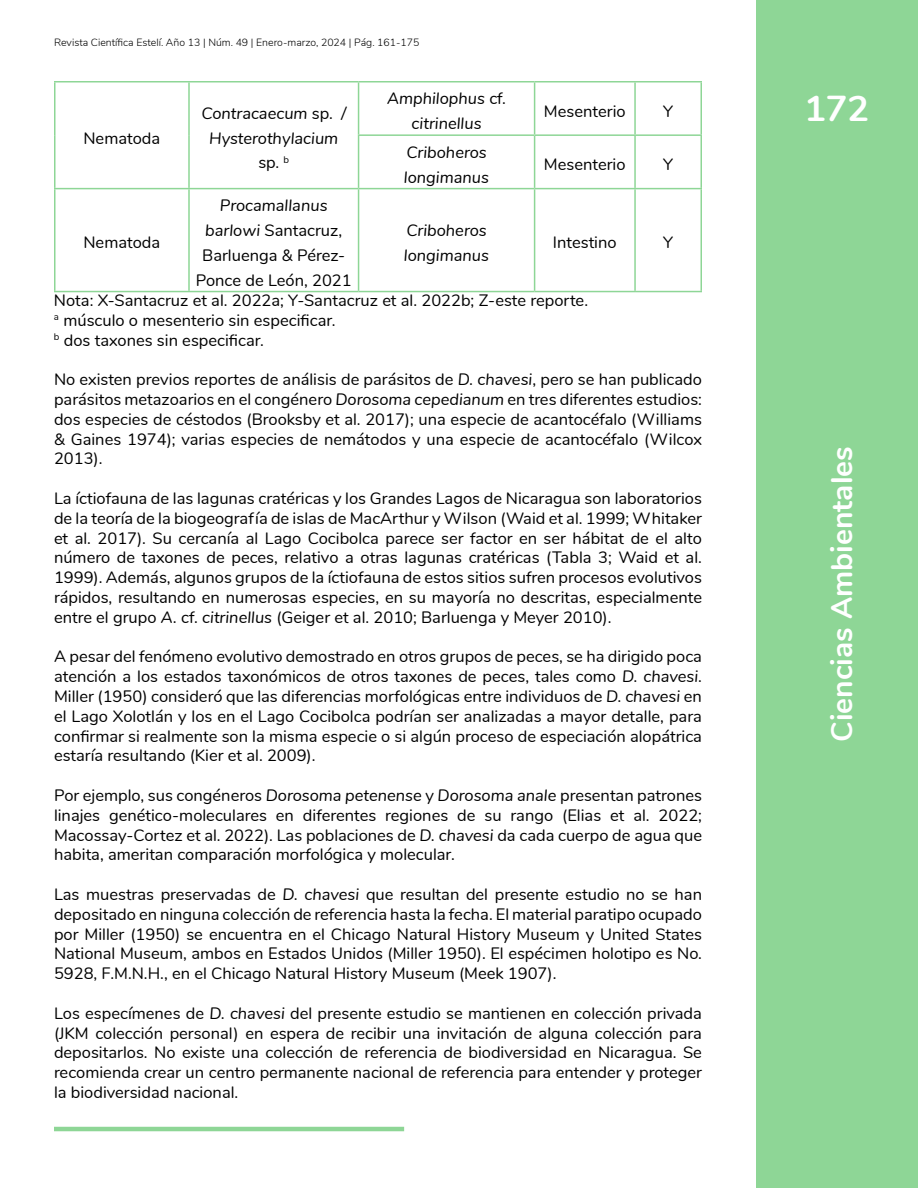
<style>
.page{position:relative;width:918px;height:1188px;background:#fff}
.page>*{position:absolute;margin:0;border:0;box-sizing:border-box;transform-origin:0 0}
.t1{font:700 36px "Nunito";color:#fff}
.t2{font:700 30px "Nunito";color:#fff}
.t3{font:16.5px/19.8px "Nunito";color:#000;text-align:justify}
.t4{font:italic 16.5px/24.8px "Nunito";color:#000;text-align:center}
.t5{font:300 10.5px "Nunito";color:#000}
.s1{font-style:normal}
.s2{font-style:italic}
</style>
<div class="page">
<div style="left:756px;top:0;width:162px;height:1188px;background:#8ed696"></div>
<hr style="left:54px;top:1127px;width:350px;height:4px;background:#8ed696">
<hr style="left:54px;top:81px;width:135px;height:1px;background:#8ed696">
<hr style="left:54px;top:82px;width:2px;height:53px;background:#8ed696">
<hr style="left:189px;top:81px;width:170px;height:1px;background:#8ed696">
<hr style="left:188px;top:82px;width:2px;height:53px;background:#8ed696">
<hr style="left:54px;top:135px;width:2px;height:53px;background:#8ed696">
<hr style="left:188px;top:135px;width:2px;height:53px;background:#8ed696">
<hr style="left:359px;top:81px;width:176px;height:1px;background:#8ed696">
<hr style="left:358px;top:82px;width:1px;height:52px;background:#8ed696">
<hr style="left:535px;top:81px;width:100px;height:1px;background:#8ed696">
<hr style="left:534px;top:82px;width:1px;height:52px;background:#8ed696">
<hr style="left:635px;top:81px;width:67px;height:1px;background:#8ed696">
<hr style="left:634px;top:82px;width:2px;height:52px;background:#8ed696">
<hr style="left:700px;top:82px;width:2px;height:52px;background:#8ed696">
<hr style="left:358px;top:134px;width:177px;height:2px;background:#8ed696">
<hr style="left:358px;top:136px;width:1px;height:52px;background:#8ed696">
<hr style="left:535px;top:134px;width:100px;height:2px;background:#8ed696">
<hr style="left:534px;top:136px;width:1px;height:52px;background:#8ed696">
<hr style="left:635px;top:134px;width:67px;height:2px;background:#8ed696">
<hr style="left:634px;top:136px;width:2px;height:52px;background:#8ed696">
<hr style="left:700px;top:136px;width:2px;height:52px;background:#8ed696">
<hr style="left:54px;top:188px;width:135px;height:1px;background:#8ed696">
<hr style="left:54px;top:189px;width:2px;height:102px;background:#8ed696">
<hr style="left:189px;top:188px;width:170px;height:1px;background:#8ed696">
<hr style="left:188px;top:189px;width:2px;height:102px;background:#8ed696">
<hr style="left:359px;top:188px;width:176px;height:1px;background:#8ed696">
<hr style="left:358px;top:189px;width:1px;height:102px;background:#8ed696">
<hr style="left:535px;top:188px;width:100px;height:1px;background:#8ed696">
<hr style="left:534px;top:189px;width:1px;height:102px;background:#8ed696">
<hr style="left:635px;top:188px;width:67px;height:1px;background:#8ed696">
<hr style="left:634px;top:189px;width:2px;height:102px;background:#8ed696">
<hr style="left:700px;top:189px;width:2px;height:102px;background:#8ed696">
<hr style="left:54px;top:291px;width:135px;height:1px;background:#8ed696">
<hr style="left:189px;top:291px;width:170px;height:1px;background:#8ed696">
<hr style="left:359px;top:291px;width:176px;height:1px;background:#8ed696">
<hr style="left:535px;top:291px;width:100px;height:1px;background:#8ed696">
<hr style="left:635px;top:291px;width:67px;height:1px;background:#8ed696">
<p class="t5" style="left:54px;top:34px;width:367px">Revista Científica Estelí. Año 13 | Núm. 49 | Enero-marzo, 2024 | Pág. 161-175</p>
<p class="t3" style="left:83px;top:127px;width:78px">Nematoda</p>
<p class="t3" style="left:83px;top:232px;width:78px">Nematoda</p>
<p class="t4" style="left:201px;top:100px;width:146px">Contracaecum <span class="s1">sp.</span> /<br>Hysterothylacium <span class="s1">sp.</span> <sup>b</sup></p>
<p class="t3" style="left:196px;top:192px;width:158px;line-height:24.8px;text-align:center"><span class="s2">Procamallanus barlowi</span> Santacruz,<br>Barluenga &amp; Pérez-<br>Ponce de León, 2021</p>
<p class="t4" style="left:387px;top:85px;width:120px">Amphilophus <span class="s1">cf. </span>citrinellus</p>
<p class="t4" style="left:404px;top:139px;width:87px;text-align:left">Criboheros longimanus</p>
<p class="t4" style="left:404px;top:217px;width:87px;text-align:left">Criboheros longimanus</p>
<p class="t3" style="left:544px;top:100px;width:83px">Mesenterio</p>
<p class="t3" style="left:663px;top:100px;width:11px">Y</p>
<p class="t3" style="left:544px;top:154px;width:83px">Mesenterio</p>
<p class="t3" style="left:663px;top:154px;width:11px">Y</p>
<p class="t3" style="left:553px;top:232px;width:65px">Intestino</p>
<p class="t3" style="left:663px;top:232px;width:11px">Y</p>
<p class="t3" style="left:54px;top:290px;width:536px;text-align:left">Nota: X-Santacruz et al. 2022a; Y-Santacruz et al. 2022b; Z-este reporte. <sup>a</sup> músculo o mesenterio sin especificar.<br><sup>b</sup> dos taxones sin especificar.</p>
<p class="t3" style="left:54px;top:369px;width:650px">No existen previos reportes de análisis de parásitos de <span class="s2">D. chavesi</span>, pero se han publicado parásitos metazoarios en el congénero <span class="s2">Dorosoma cepedianum</span> en tres diferentes estudios: dos especies de céstodos (Brooksby et al. 2017); una especie de acantocéfalo (Williams &amp; Gaines 1974); varias especies de nemátodos y una especie de acantocéfalo (Wilcox 2013).</p>
<p class="t3" style="left:54px;top:488px;width:650px">La íctiofauna de las lagunas cratéricas y los Grandes Lagos de Nicaragua son laboratorios de la teoría de la biogeografía de islas de MacArthur y Wilson (Waid et al. 1999; Whitaker et al. 2017). Su cercanía al Lago Cocibolca parece ser factor en ser hábitat de el alto número de taxones de peces, relativo a otras lagunas cratéricas (Tabla 3; Waid et al.<br>1999). Además, algunos grupos de la íctiofauna de estos sitios sufren procesos evolutivos rápidos, resultando en numerosas especies, en su mayoría no descritas, especialmente entre el grupo <span class="s2">A.</span> cf. <span class="s2">citrinellus</span> (Geiger et al. 2010; Barluenga y Meyer 2010).</p>
<p class="t3" style="left:54px;top:646px;width:650px">A pesar del fenómeno evolutivo demostrado en otros grupos de peces, se ha dirigido poca atención a los estados taxonómicos de otros taxones de peces, tales como <span class="s2">D. chavesi</span>.<br>Miller (1950) consideró que las diferencias morfológicas entre individuos de <span class="s2">D. chavesi</span> en el Lago Xolotlán y los en el Lago Cocibolca podrían ser analizadas a mayor detalle, para confirmar si realmente son la misma especie o si algún proceso de especiación alopátrica estaría resultando (Kier et al. 2009).</p>
<p class="t3" style="left:54px;top:785px;width:650px">Por ejemplo, sus congéneros <span class="s2">Dorosoma petenense</span> y <span class="s2">Dorosoma anale</span> presentan patrones linajes genético-moleculares en diferentes regiones de su rango (Elias et al. 2022; Macossay-Cortez et al. 2022). Las poblaciones de <span class="s2">D. chavesi</span> da cada cuerpo de agua que habita, ameritan comparación morfológica y molecular.</p>
<p class="t3" style="left:54px;top:884px;width:650px">Las muestras preservadas de <span class="s2">D. chavesi</span> que resultan del presente estudio no se han depositado en ninguna colección de referencia hasta la fecha. El material paratipo ocupado por Miller (1950) se encuentra en el Chicago Natural History Museum y United States National Museum, ambos en Estados Unidos (Miller 1950). El espécimen holotipo es No.<br>5928, F.M.N.H., en el Chicago Natural History Museum (Meek 1907).</p>
<p class="t3" style="left:54px;top:1002px;width:650px">Los especímenes de <span class="s2">D. chavesi</span> del presente estudio se mantienen en colección privada (JKM colección personal) en espera de recibir una invitación de alguna colección para depositarlos. No existe una colección de referencia de biodiversidad en Nicaragua. Se recomienda crear un centro permanente nacional de referencia para entender y proteger la biodiversidad nacional.</p>
<h1 class="t1" style="left:804px;top:82px;width:66px">172</h1>
<h2 class="t2" style="left:820px;top:742px;width:297px;rotate:-90deg">Ciencias Ambientales</h2>
</div>
